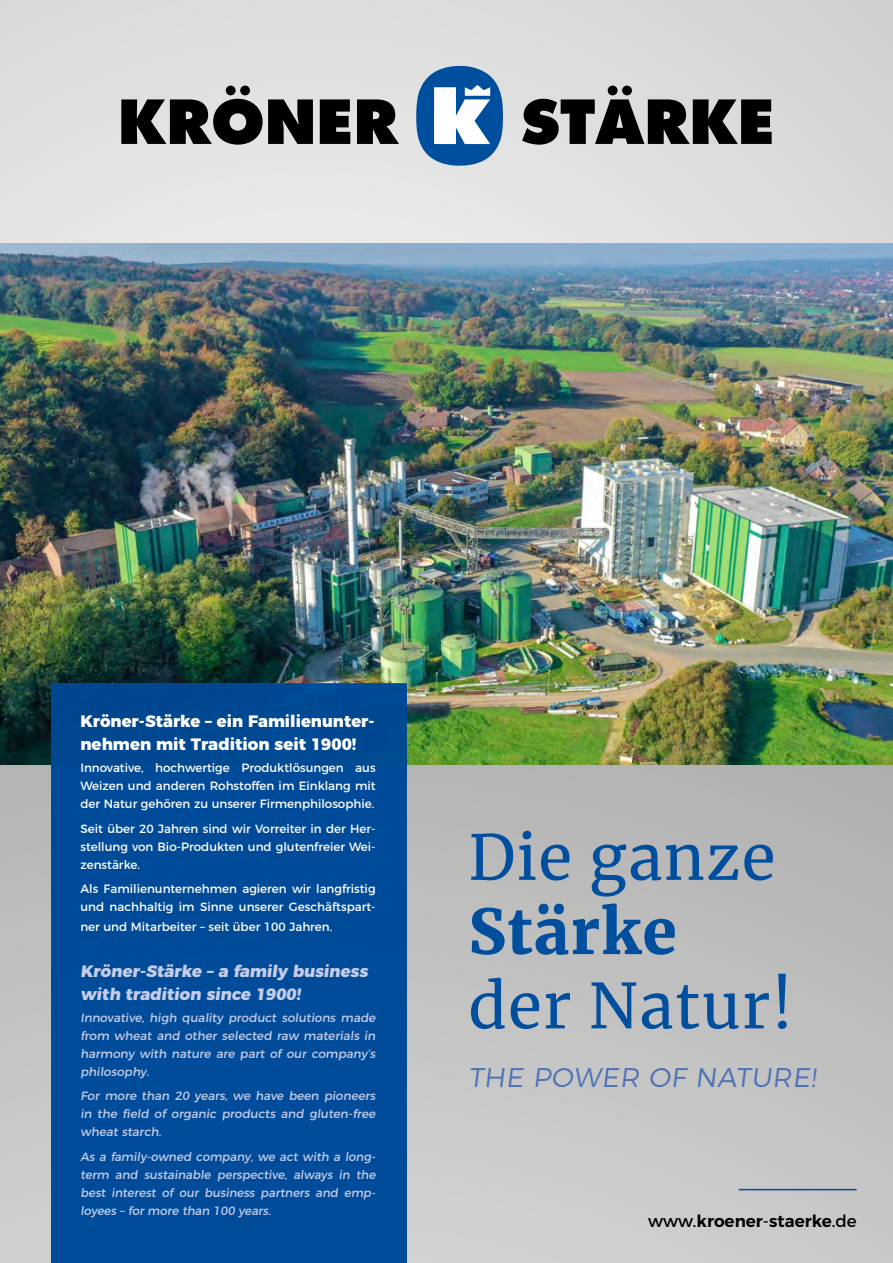
<style>
.page{position:relative;width:893px;height:1263px;background:#fff}
.page>*{position:absolute;margin:0;border:0;box-sizing:border-box;transform-origin:0 0}
.t1{font:61.8px/74.2px "Merriweather";letter-spacing:.02em;color:#004e9e}
.t2{font:300 27px "Montserrat";color:#4e72b7}
.t3{font:600 16.8px "Montserrat";color:#000}
.t4{font:800 16.5px/22.8px "Montserrat";color:#fff}
.t5{font:800 16.5px/22.8px "Montserrat";color:#c7cde9}
.t6{font:12px/18px "Montserrat";letter-spacing:-.015em;color:#c7cde9;text-align:justify}
.t7{font:12px/18px "Montserrat";color:#fff;text-align:justify}
.s1{font-weight:900}
.s2{font-weight:400}
</style>
<div class="page">
<img style="left:0;top:242px;width:893px;height:523px">
<div style="left:0;top:765px;width:893px;height:498px;background:linear-gradient(to bottom,#b3b3b3,#cfcfcf)"></div>
<div style="left:0;top:0;width:893px;height:242px;background:#dedede"></div>
<div style="left:51px;top:684px;width:356px;height:579px;background:#004e9e"></div>
<svg style="left:121px;top:86px;width:192px;height:59px"></svg>
<svg style="left:320px;top:99px;width:30px;height:45px"></svg>
<svg style="left:357px;top:99px;width:42px;height:45px"></svg>
<svg style="left:522px;top:86px;width:250px;height:59px"></svg>
<svg style="left:416px;top:66px;width:87px;height:100px"></svg>
<hr style="left:739px;top:1189px;width:118px;height:1px;background:#004e9e">
<p class="t4" style="left:80px;top:709px;width:296px">Kröner-Stärke – ein Familienunter&shy;nehmen mit Tradition seit 1900!</p>
<p class="t7" style="left:80px;top:758px;width:297px">Innovative, hochwertige Produktlösungen aus Weizen und anderen Rohstoffen im Einklang mit der Natur gehören zu unserer Firmenphilosophie.</p>
<p class="t7" style="left:80px;top:818px;width:297px">Seit über 20 Jahren sind wir Vorreiter in der Her&shy;stellung von Bio-Produkten und glutenfreier Wei&shy;zenstärke.</p>
<p class="t7" style="left:80px;top:879px;width:297px">Als Familienunternehmen agieren wir langfristig und nachhaltig im Sinne unserer Geschäftspart-</p>
<p class="t7" style="left:80px;top:916px;width:253px">ner und Mitarbeiter – seit über 100 Jahren.</p>
<p class="t5" style="left:80px;top:958px;width:292px">Kröner-Stärke – a family business with tradition since 1900!</p>
<p class="t6" style="left:80px;top:1008px;width:299px">Innovative, high quality product solutions made from wheat and other selected raw materials in harmony with nature are part of our company’s philosophy.</p>
<p class="t6" style="left:80px;top:1086px;width:299px">For more than 20 years, we have been pioneers in the field of organic products and gluten-free wheat starch.</p>
<p class="t6" style="left:80px;top:1146px;width:299px">As a family-owned company, we act with a long&shy;term and sustainable perspective, always in the best interest of our business partners and emp&shy;loyees – for more than 100 years.</p>
<p class="t1" style="left:468px;top:818px;width:326px">Die ganze<br><span class="s1">Stärke </span>der Natur!</p>
<p class="t2" style="left:468px;top:1057px;width:354px">THE POWER OF NATURE!</p>
<p class="t3" style="left:648px;top:1207px;width:210px"><span class="s2">www.</span>kroener<span class="s2">-</span>staerke<span class="s2">.de</span></p>
</div>
